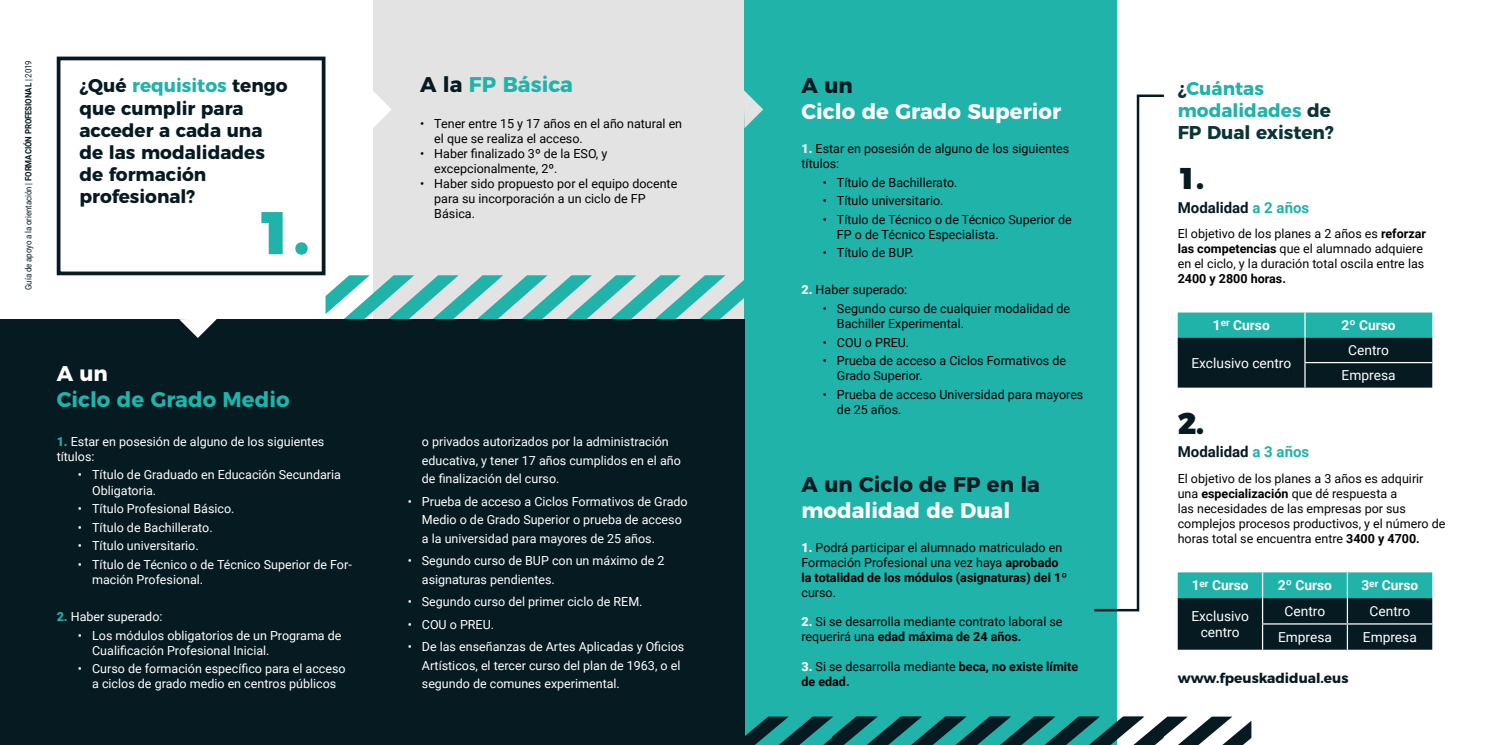
<style>
.page{position:relative;width:1489px;height:745px;background:#fff}
.page>*{position:absolute;margin:0;border:0;box-sizing:border-box;transform-origin:0 0}
.t1{font:900 60px "Montserrat";color:#1fb3aa}
.t2{font:900 30px "Montserrat";color:#061a22}
.t3{font:700 21.25px "Montserrat";color:#fff}
.t4{font:700 21.25px "Montserrat";color:#1fb3aa}
.t5{font:700 21.25px "Montserrat";color:#061a22}
.t6{font:700 18.5px/22.1px "Montserrat";color:#061a22}
.t7{font:700 18.5px/22.1px "Montserrat";color:#1fb3aa}
.t8{font:700 15px "Roboto";color:#061a22}
.t9{font:13.75px/25px "Roboto";color:#fff;text-align:center}
.t10{font:700 13.75px "Roboto";color:#fff}
.t11{font:700 13.75px "Montserrat";color:#061a22}
.t12{font:12.5px/15px "Roboto";color:#000}
.t13{font:12.5px/18.8px "Roboto";color:#fff}
.t14{font:700 12.5px/15px "Roboto";color:#000}
.t15{font:8.75px "Roboto";letter-spacing:-.01em;color:#061a22;scale:.9 1}
.s1{font-weight:700}
.s2{color:#061a22}
.s3{color:#1fb3aa}
.s4{color:#0b3436}
.s5{font-weight:900;color:#fff}
.s6{font-weight:900;color:#1fb3aa}
.s7{font-weight:400}
</style>
<div class="page">
<div style="left:373px;top:0;width:371px;height:372px;background:#e3e3e3"></div>
<svg style="left:325px;top:275px;width:419px;height:44px"></svg>
<div style="left:744px;top:0;width:372px;height:744px;background:#1fb3aa"></div>
<svg style="left:373px;top:91px;width:18px;height:37px"></svg>
<svg style="left:744px;top:90px;width:19px;height:38px"></svg>
<div style="left:0;top:319px;width:744px;height:425px;background:#061a22"></div>
<svg style="left:179px;top:319px;width:38px;height:19px"></svg>
<div style="left:57px;top:57px;width:268px;height:218px;border:4px solid #061a22"></div>
<svg style="left:744px;top:716px;width:507px;height:28px"></svg>
<svg style="left:1094px;top:93px;width:70px;height:519px"></svg>
<svg style="left:1177px;top:312px;width:254px;height:75px;background:#155254"></svg>
<svg style="left:1177px;top:572px;width:254px;height:77px;background:#165355"></svg>
<p class="t15" style="left:22px;top:289px;width:256px;rotate:-90deg">Guía de apoyo a la orientación | <span class="s1">FORMACIÓN PROFESIONAL</span> | 2019</p>
<h3 class="t4" style="left:420px;top:67px;width:154px"><span class="s2">A la</span> FP Básica</h3>
<p class="t12" style="left:434px;top:116px;width:249px;text-indent:-14px">• Tener entre 15 y 17 años en el año natural en el que se realiza el acceso.</p>
<p class="t12" style="left:434px;top:146px;width:175px;text-indent:-14px">• Haber finalizado 3º de la ESO, y excepcionalmente, 2º.</p>
<p class="t12" style="left:434px;top:176px;width:244px;text-indent:-14px">• Haber sido propuesto por el equipo docente para su incorporación a un ciclo de FP<br>Básica.</p>
<h3 class="t6" style="left:79px;top:73px;width:210px">¿Qué <span class="s3">requisitos</span> tengo que cumplir para acceder a cada una de las modalidades de formación profesional?</h3>
<h3 class="t7" style="left:1177px;top:75px;width:158px"><span class="s4">¿</span>Cuántas modalidades <span class="s4">de<br>FP Dual existen?</span></h3>
<h1 class="t1" style="left:256px;top:182px;width:54px">1.</h1>
<h3 class="t5" style="left:801px;top:68px;width:53px">A un</h3>
<h3 class="t3" style="left:801px;top:94px;width:261px">Ciclo de Grado Superior</h3>
<p class="t12" style="left:801px;top:140px;width:269px"><span class="s5">1.</span> Estar en posesión de alguno de los siguientes títulos:</p>
<p class="t12" style="left:822px;top:174px;width:136px">• Título de Bachillerato.</p>
<p class="t12" style="left:822px;top:192px;width:122px">• Título universitario.</p>
<p class="t12" style="left:837px;top:211px;width:236px;text-indent:-14px">• Título de Técnico o de Técnico Superior de<br>FP o de Técnico Especialista.</p>
<p class="t12" style="left:822px;top:245px;width:92px">• Título de BUP.</p>
<p class="t12" style="left:801px;top:282px;width:107px"><span class="s5">2.</span> Haber superado:</p>
<p class="t12" style="left:837px;top:300px;width:235px;text-indent:-14px">• Segundo curso de cualquier modalidad de<br>Bachiller Experimental.</p>
<p class="t12" style="left:822px;top:334px;width:88px">• COU o PREU.</p>
<p class="t12" style="left:837px;top:352px;width:231px;text-indent:-14px">• Prueba de acceso a Ciclos Formativos de<br>Grado Superior.</p>
<p class="t12" style="left:837px;top:386px;width:248px;text-indent:-14px">• Prueba de acceso Universidad para mayores de 25 años.</p>
<h2 class="t2" style="left:1177px;top:152px;width:28px">1.</h2>
<p class="t8" style="left:1177px;top:197px;width:133px">Modalidad <span class="s3">a 2 años</span></p>
<p class="t12" style="left:1177px;top:226px;width:250px">El objetivo de los planes a 2 años es <span class="s1">reforzar las competencias</span> que el alumnado adquiere en el ciclo, y la duración total oscila entre las</p>
<p class="t14" style="left:1177px;top:271px;width:110px">2400 y 2800 horas.</p>
<p class="t10" style="left:1212px;top:315px;width:58px">1<sup>er</sup> Curso</p>
<p class="t10" style="left:1341px;top:315px;width:56px">2º Curso</p>
<p class="t9" style="left:1191px;top:349px;width:101px">Exclusivo centro</p>
<p class="t9" style="left:1341px;top:337px;width:55px">Centro<br>Empresa</p>
<h3 class="t3" style="left:57px;top:356px;width:53px">A un</h3>
<h3 class="t4" style="left:57px;top:381px;width:234px">Ciclo de Grado Medio</h3>
<p class="t13" style="left:57px;top:433px;width:269px;line-height:15px"><span class="s6">1.</span> Estar en posesión de alguno de los siguientes títulos:</p>
<p class="t13" style="left:92px;top:466px;width:250px;line-height:15px;text-indent:-14px">• Título de Graduado en Educación Secundaria<br>Obligatoria.</p>
<p class="t13" style="left:78px;top:498px;width:158px">• Título Profesional Básico.</p>
<p class="t13" style="left:78px;top:517px;width:136px">• Título de Bachillerato.</p>
<p class="t13" style="left:78px;top:535px;width:122px">• Título universitario.</p>
<p class="t13" style="left:92px;top:556px;width:261px;line-height:15px;text-indent:-14px">• Título de Técnico o de Técnico Superior de For&shy;mación Profesional.</p>
<p class="t13" style="left:57px;top:606px;width:107px"><span class="s6">2.</span> Haber superado:</p>
<p class="t13" style="left:92px;top:626px;width:251px;line-height:15px;text-indent:-14px">• Los módulos obligatorios de un Programa de<br>Cualificación Profesional Inicial.</p>
<p class="t13" style="left:78px;top:660px;width:269px;line-height:15px;text-align:center">• Curso de formación específico para el acceso a ciclos de grado medio en centros públicos</p>
<h2 class="t2" style="left:1177px;top:397px;width:28px">2.</h2>
<p class="t13" style="left:422px;top:431px;width:260px">o privados autorizados por la administración educativa, y tener 17 años cumplidos en el año de finalización del curso.</p>
<p class="t13" style="left:422px;top:491px;width:267px;text-indent:-14px">• Prueba de acceso a Ciclos Formativos de Grado<br>Medio o de Grado Superior o prueba de acceso a la universidad para mayores de 25 años.</p>
<p class="t13" style="left:422px;top:550px;width:244px;text-indent:-14px">• Segundo curso de BUP con un máximo de 2 asignaturas pendientes.</p>
<p class="t13" style="left:407px;top:591px;width:236px">• Segundo curso del primer ciclo de REM.</p>
<p class="t13" style="left:407px;top:614px;width:88px">• COU o PREU.</p>
<p class="t13" style="left:422px;top:636px;width:264px;text-indent:-14px">• De las enseñanzas de Artes Aplicadas y Oficios<br>Artísticos, el tercer curso del plan de 1963, o el segundo de comunes experimental.</p>
<p class="t8" style="left:1177px;top:441px;width:133px">Modalidad <span class="s3">a 3 años</span></p>
<p class="t12" style="left:1177px;top:470px;width:269px">El objetivo de los planes a 3 años es adquirir una <span class="s1">especialización</span> que dé respuesta a<br>las necesidades de las empresas por sus complejos procesos productivos, y el número de horas total se encuentra entre <span class="s1">3400 y 4700.</span></p>
<h3 class="t5" style="left:801px;top:467px;width:240px">A un Ciclo de FP en la</h3>
<h3 class="t3" style="left:801px;top:492px;width:210px">modalidad de Dual</h3>
<p class="t12" style="left:801px;top:539px;width:267px"><span class="s5">1.</span> Podrá participar el alumnado matriculado en<br>Formación Profesional una vez haya <span class="s1">aprobado la totalidad de los módulos (asignaturas) del 1º</span></p>
<p class="t12" style="left:801px;top:584px;width:36px">curso.</p>
<p class="t12" style="left:801px;top:613px;width:262px"><span class="s5">2.</span> Si se desarrolla mediante contrato laboral se requerirá una <span class="s1">edad máxima de 24 años.</span></p>
<p class="t14" style="left:801px;top:657px;width:278px"><span class="s5">3.</span> <span class="s7">Si se desarrolla mediante</span> beca, no existe límite de edad.</p>
<p class="t10" style="left:1191px;top:575px;width:58px">1<sup>er</sup> Curso</p>
<p class="t10" style="left:1277px;top:575px;width:56px">2º Curso</p>
<p class="t10" style="left:1361px;top:575px;width:58px">3<sup>er</sup> Curso</p>
<p class="t9" style="left:1191px;top:606px;width:59px;line-height:16.5px">Exclusivo centro</p>
<p class="t9" style="left:1284px;top:598px;width:42px">Centro</p>
<p class="t9" style="left:1369px;top:598px;width:42px">Centro</p>
<p class="t9" style="left:1277px;top:623px;width:55px">Empresa</p>
<p class="t9" style="left:1362px;top:623px;width:55px">Empresa</p>
<p class="t11" style="left:1177px;top:666px;width:172px">www.fpeuskadidual.eus</p>
</div>
